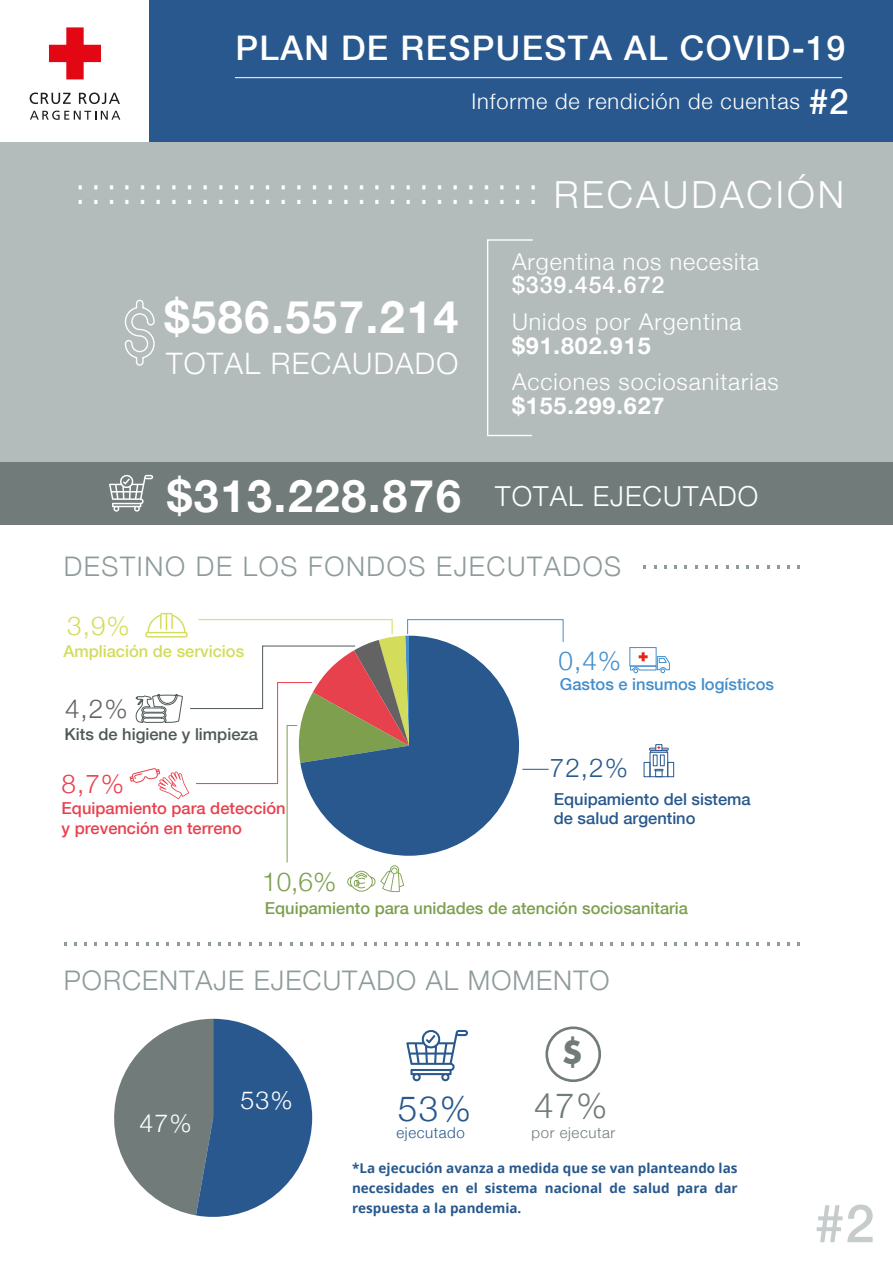
<style>
.page{position:relative;width:893px;height:1263px;background:#fff}
.page>*{position:absolute;margin:0;border:0;box-sizing:border-box;transform-origin:0 0}
.t1{font:500 52.8px "Helvetica Neue";color:#c6cbcb}
.t2{font:700 44.85px "Helvetica Neue";letter-spacing:.04em;color:#fff}
.t3{font:300 37.35px "Helvetica Neue";letter-spacing:.08em;color:#fff}
.t4{font:300 35.1px "Helvetica Neue";color:#28588d}
.t5{font:300 35.1px "Helvetica Neue";color:#707b7a}
.t6{font:500 33.9px "Helvetica Neue";letter-spacing:.04em;color:#fff}
.t7{font:700 31.65px "Futura";color:#707b7a}
.t8{font:300 29.55px "Helvetica Neue";letter-spacing:.04em;color:#fff}
.t9{font:300 27.6px "Helvetica Neue";letter-spacing:.04em;color:#fff}
.t10{font:300 27px "Helvetica Neue";letter-spacing:.06em;color:#8e9b9b}
.t11{font:300 27px "Helvetica Neue";letter-spacing:.04em;color:#8e9b9b}
.t12{font:300 26.1px "Helvetica Neue";color:#28588d}
.t13{font:300 26.1px "Helvetica Neue";color:#7d9f4e}
.t14{font:300 26.1px "Helvetica Neue";color:#438ecc}
.t15{font:300 26.1px "Helvetica Neue";color:#646363}
.t16{font:300 26.1px "Helvetica Neue";color:#e8414e}
.t17{font:300 26.1px "Helvetica Neue";color:#d4dc5b}
.t18{font:300 25.05px "Helvetica Neue";color:#fff}
.t19{font:300 23.25px "Helvetica Neue";letter-spacing:.04em;color:#fff}
.t20{font:700 23.25px "Helvetica Neue";letter-spacing:.04em;color:#fff}
.t21{font:500 23.25px "Helvetica Neue";letter-spacing:.04em;color:#fff}
.t22{font:300 21.75px "Helvetica Neue";letter-spacing:.04em;color:#fff}
.t23{font:500 16.5px "Helvetica Neue";color:#7d9f4e}
.t24{font:500 16.5px/19.5px "Helvetica Neue";color:#e8414e}
.t25{font:500 16.5px/19.5px "Helvetica Neue";color:#28588d}
.t26{font:500 16.5px "Helvetica Neue";color:#438ecc}
.t27{font:500 16.5px "Helvetica Neue";color:#4f5858}
.t28{font:500 16.5px "Helvetica Neue";color:#d4dc5b}
.t29{font:300 15px "Helvetica Neue";letter-spacing:.04em;color:#707b7a}
.t30{font:300 15px "Helvetica Neue";letter-spacing:.04em;color:#28588d}
.t31{font:700 13.5px/20.1px "Open Sans";color:#28588d;text-align:justify}
.s1{font-weight:500;font-size:35.1px}
.s2{font-weight:700;font-size:44.85px}
</style>
<div class="page">
<div style="left:0;top:0;width:893px;height:144px;background:#28588d"></div>
<div style="left:0;top:0;width:149px;height:152px;background:#fff"></div>
<div style="left:0;top:142px;width:893px;height:329px;background:#b4bcbb"></div>
<div style="left:0;top:462px;width:893px;height:63px;background:#707b7a"></div>
<hr style="left:235px;top:77px;width:607px;height:1px;background:#fff">
<svg style="left:49px;top:27px;width:52px;height:52px"></svg>
<svg style="left:30px;top:93px;width:41px;height:11px"></svg>
<svg style="left:79px;top:93px;width:41px;height:11px"></svg>
<svg style="left:30px;top:111px;width:90px;height:9px"></svg>
<svg style="left:124px;top:299px;width:31px;height:67px"></svg>
<svg style="left:406px;top:1029px;width:62px;height:53px"></svg>
<svg style="left:650px;top:752px;width:18px;height:25px"></svg>
<div style="left:644px;top:762px;width:6px;height:15px;border:1px solid #28588d"></div>
<div style="left:667px;top:762px;width:7px;height:15px;border:1px solid #28588d"></div>
<div style="left:649px;top:748px;width:20px;height:3px;border:1px solid #28588d"></div>
<svg style="left:655px;top:744px;width:7px;height:7px"></svg>
<div style="left:655px;top:769px;width:7px;height:8px;border:1px solid #28588d"></div>
<svg style="left:654px;top:769px;width:9px;height:2px"></svg>
<svg style="left:653px;top:754px;width:4px;height:12px"></svg>
<svg style="left:660px;top:754px;width:5px;height:12px"></svg>
<svg style="left:114px;top:1019px;width:198px;height:198px"></svg>
<svg style="left:643px;top:565px;width:3px;height:4px"></svg>
<svg style="left:664px;top:565px;width:3px;height:4px"></svg>
<svg style="left:674px;top:565px;width:3px;height:4px"></svg>
<svg style="left:705px;top:565px;width:3px;height:4px"></svg>
<svg style="left:715px;top:565px;width:3px;height:4px"></svg>
<svg style="left:746px;top:565px;width:3px;height:4px"></svg>
<svg style="left:756px;top:565px;width:3px;height:4px"></svg>
<svg style="left:777px;top:565px;width:3px;height:4px"></svg>
<svg style="left:787px;top:565px;width:3px;height:4px"></svg>
<svg style="left:109px;top:474px;width:44px;height:38px"></svg>
<div style="left:629px;top:647px;width:28px;height:19px;border:1px solid #438ecc"></div>
<svg style="left:629px;top:652px;width:41px;height:21px"></svg>
<svg style="left:487px;top:239px;width:46px;height:198px"></svg>
<div style="left:545px;top:1026px;width:56px;height:56px;border:3px solid #707b7a;border-radius:50%"></div>
<svg style="left:130px;top:613px;width:434px;height:279px"></svg>
<h3 class="t6" style="left:235px;top:28px;width:611px">PLAN DE RESPUESTA AL COVID-19</h3>
<h3 class="t22" style="left:472px;top:88px;width:378px">Informe de rendición de cuentas <span class="s1">#2</span></h3>
<h3 class="t3" style="left:75px;top:168px;width:465px">::::::::::::::::::::::::::::::</h3>
<h3 class="t3" style="left:554px;top:172px;width:292px">RECAUDACIÓN</h3>
<h2 class="t2" style="left:164px;top:289px;width:295px">$586.557.214</h2>
<h3 class="t8" style="left:166px;top:345px;width:293px">TOTAL RECAUDADO</h3>
<h3 class="t19" style="left:512px;top:247px;width:249px">Argentina nos necesita</h3>
<h3 class="t21" style="left:512px;top:271px;width:154px">$339.454.672</h3>
<h3 class="t19" style="left:512px;top:307px;width:231px">Unidos por Argentina</h3>
<h3 class="t20" style="left:512px;top:331px;width:140px">$91.802.915</h3>
<h3 class="t19" style="left:512px;top:367px;width:268px">Acciones sociosanitarias</h3>
<h3 class="t20" style="left:512px;top:391px;width:154px">$155.299.627</h3>
<h3 class="t9" style="left:167px;top:479px;width:593px"><span class="s2">$313.228.876</span> TOTAL EJECUTADO</h3>
<h3 class="t10" style="left:64px;top:550px;width:559px">DESTINO DE LOS FONDOS EJECUTADOS</h3>
<h3 class="t17" style="left:67px;top:610px;width:64px">3,9%</h3>
<p class="t28" style="left:63px;top:641px;width:182px">Ampliación de servicios</p>
<h3 class="t15" style="left:65px;top:693px;width:64px">4,2%</h3>
<p class="t27" style="left:65px;top:725px;width:195px">Kits de higiene y limpieza</p>
<h3 class="t16" style="left:62px;top:768px;width:64px">8,7%</h3>
<p class="t24" style="left:62px;top:798px;width:226px">Equipamiento para detección y prevención en terreno</p>
<h3 class="t13" style="left:262px;top:866px;width:76px">10,6%</h3>
<h3 class="t14" style="left:558px;top:644px;width:64px">0,4%</h3>
<p class="t26" style="left:560px;top:674px;width:216px">Gastos e insumos logísticos</p>
<h3 class="t12" style="left:550px;top:751px;width:80px">72,2%</h3>
<p class="t25" style="left:554px;top:789px;width:198px">Equipamiento del sistema de salud argentino</p>
<p class="t23" style="left:265px;top:898px;width:425px">Equipamiento para unidades de atención sociosanitaria</p>
<h3 class="t11" style="left:64px;top:963px;width:547px">PORCENTAJE EJECUTADO AL MOMENTO</h3>
<h3 class="t18" style="left:140px;top:1108px;width:54px">47%</h3>
<h3 class="t18" style="left:241px;top:1085px;width:54px">53%</h3>
<h3 class="t7" style="left:562px;top:1030px;width:23px">$</h3>
<h3 class="t4" style="left:398px;top:1087px;width:75px">53%</h3>
<h3 class="t5" style="left:534px;top:1084px;width:75px">47%</h3>
<p class="t30" style="left:397px;top:1124px;width:70px">ejecutado</p>
<p class="t29" style="left:532px;top:1123px;width:85px">por ejecutar</p>
<p class="t31" style="left:352px;top:1158px;width:387px">*La ejecución avanza a medida que se van planteando las necesidades en el sistema nacional de salud para dar respuesta a la pandemia.</p>
<h1 class="t1" style="left:815px;top:1192px;width:61px">#2</h1>
</div>
